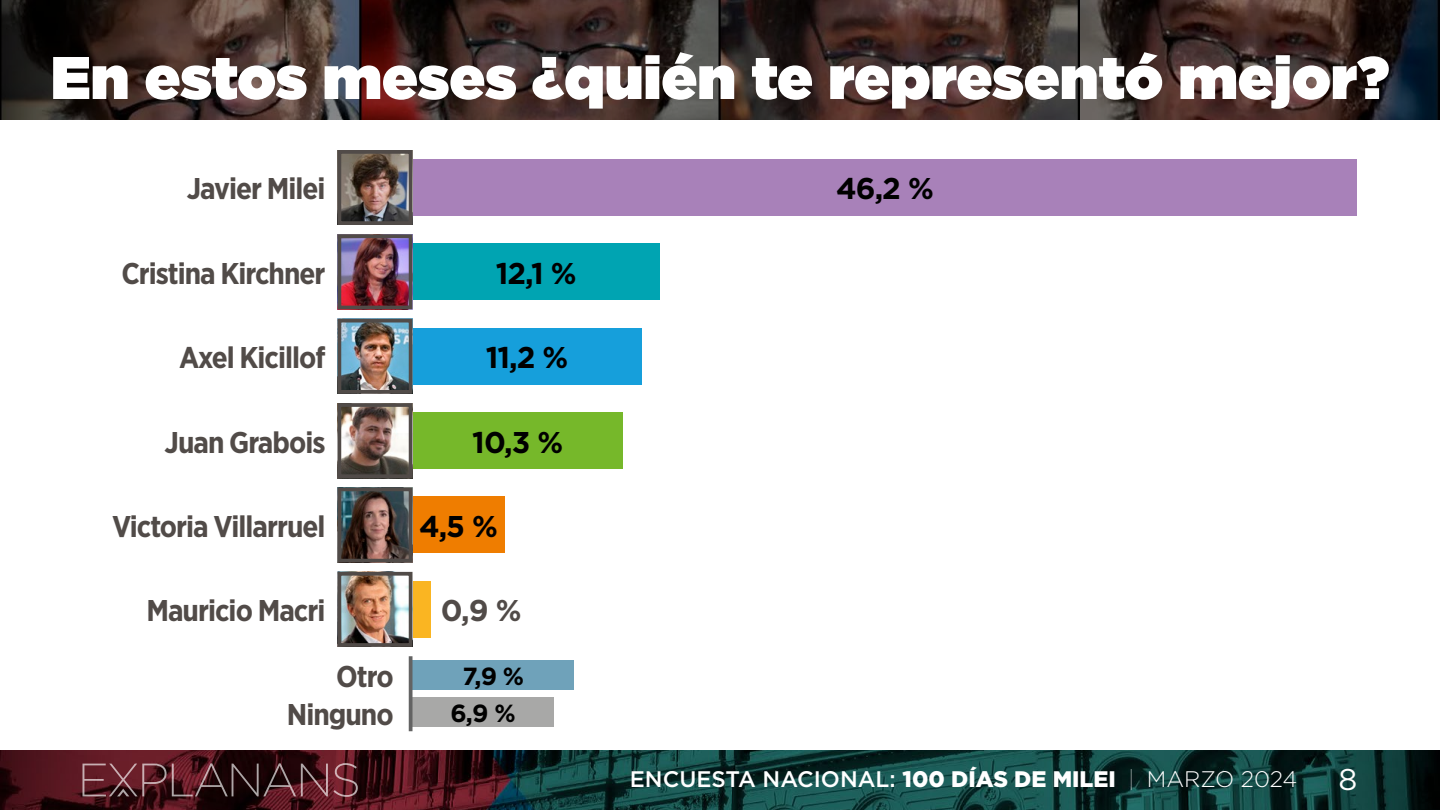
<style>
.page{position:relative;width:1440px;height:810px;background:#fff}
.page>*{position:absolute;margin:0;border:0;box-sizing:border-box;transform-origin:0 0}
.t1{font:900 60px "Gotham";color:#fff}
.t2{font:700 30px/37.5px "Gotham Narrow";letter-spacing:-.035em;color:#514b48;text-align:right}
.t3{font:700 30px "Gotham";letter-spacing:-.035em;color:#000}
.t4{font:700 30px "Gotham";color:#514b48}
.t5{font:30px "Gotham";color:#fff}
.t6{font:700 24.75px/37.5px "Gotham";color:#000;text-align:center}
.t7{font:500 22.5px "Gotham";color:#fff}
.s1{font-weight:900}
.s2{font-weight:100}
.s3{font-weight:300}
</style>
<div class="page">
<img style="left:0;top:750px;width:1440px;height:60px">
<svg style="left:82px;top:763px;width:276px;height:34px;background:#56292f"></svg>
<svg style="left:0;top:0;width:1440px;height:120px;background:#3b2b28"></svg>
<div style="left:412px;top:159px;width:946px;height:57px;background:#a881b9"></div>
<div style="left:412px;top:244px;width:248px;height:56px;background:#00a4b2"></div>
<div style="left:412px;top:328px;width:230px;height:56px;background:#169fdb"></div>
<div style="left:412px;top:412px;width:211px;height:57px;background:#76b82a"></div>
<div style="left:412px;top:497px;width:93px;height:56px;background:#ef7d00"></div>
<div style="left:412px;top:581px;width:19px;height:57px;background:#fab522"></div>
<div style="left:412px;top:660px;width:162px;height:30px;background:#6fa2ba"></div>
<div style="left:412px;top:698px;width:142px;height:30px;background:#a8a8a7"></div>
<hr style="left:409px;top:656px;width:3px;height:75px;background:#636363">
<img style="left:343px;top:155px;width:64px;height:65px">
<div style="left:338px;top:150px;width:74px;height:75px;border:4px solid #514b48"></div>
<img style="left:343px;top:239px;width:64px;height:65px">
<div style="left:338px;top:234px;width:74px;height:75px;border:4px solid #514b48"></div>
<img style="left:343px;top:324px;width:64px;height:65px">
<div style="left:338px;top:319px;width:74px;height:75px;border:4px solid #514b48"></div>
<img style="left:343px;top:408px;width:64px;height:65px">
<div style="left:338px;top:403px;width:74px;height:75px;border:4px solid #514b48"></div>
<img style="left:343px;top:493px;width:64px;height:64px">
<div style="left:338px;top:488px;width:74px;height:74px;border:4px solid #514b48"></div>
<img style="left:343px;top:577px;width:64px;height:65px">
<div style="left:338px;top:572px;width:74px;height:75px;border:4px solid #514b48"></div>
<h1 class="t1" style="left:51px;top:35px;width:1340px">En estos meses ¿quién te representó mejor?</h1>
<p class="t2" style="left:187px;top:170px;width:140px">Javier Milei</p>
<p class="t3" style="left:836px;top:169px;width:99px">46,2 %</p>
<p class="t2" style="left:121px;top:254px;width:206px">Cristina Kirchner</p>
<p class="t3" style="left:496px;top:253px;width:82px">12,1 %</p>
<p class="t2" style="left:179px;top:339px;width:148px">Axel Kicillof</p>
<p class="t3" style="left:486px;top:338px;width:84px">11,2 %</p>
<p class="t2" style="left:165px;top:423px;width:162px">Juan Grabois</p>
<p class="t3" style="left:472px;top:422px;width:93px">10,3 %</p>
<p class="t2" style="left:112px;top:508px;width:215px">Victoria Villarruel</p>
<p class="t3" style="left:419px;top:506px;width:80px">4,5 %</p>
<p class="t2" style="left:146px;top:592px;width:181px">Mauricio Macri</p>
<p class="t4" style="left:441px;top:591px;width:82px">0,9 %</p>
<p class="t2" style="left:287px;top:658px;width:108px">Otro<br>Ninguno</p>
<p class="t6" style="left:450px;top:657px;width:75px">7,9 %<br>6,9 %</p>
<p class="t7" style="left:630px;top:764px;width:669px">ENCUESTA NACIONAL: <span class="s1">100 DÍAS DE MILEI</span> <span class="s2">|</span> <span class="s3">MARZO 2024</span></p>
<p class="t5" style="left:1339px;top:760px;width:20px">8</p>
</div>
